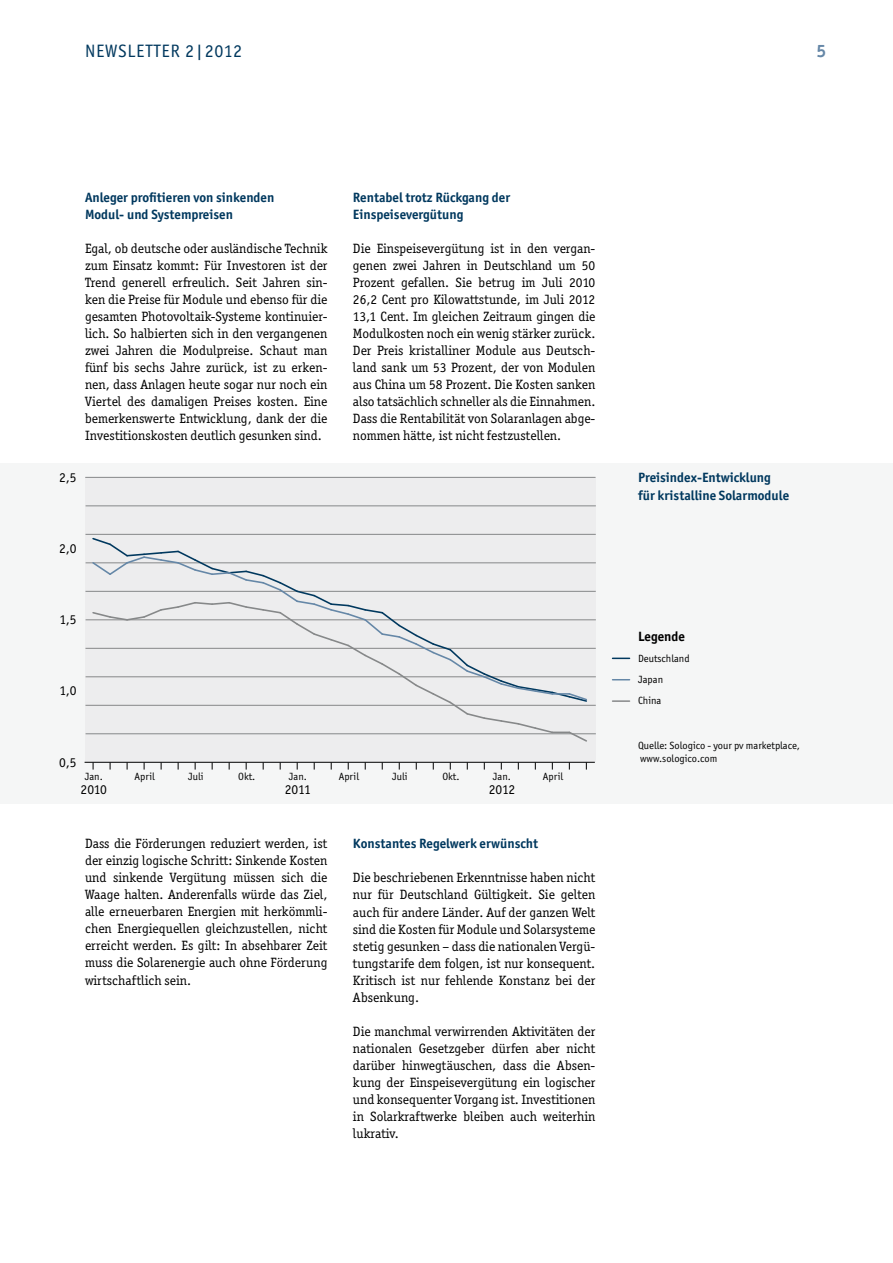
<style>
.page{position:relative;width:893px;height:1263px;background:#fff}
.page>*{position:absolute;margin:0;border:0;box-sizing:border-box;transform-origin:0 0}
.t1{font:18px "Officina San ITC";letter-spacing:.04em;color:#00385e}
.t2{font:700 18px "Officina San ITC";color:#6587a7}
.t3{font:13.5px/17px "Officina Ser ITC";color:#000;text-align:justify}
.t4{font:700 13.5px/17px "Officina San ITC";color:#00385e}
.t5{font:13.5px "Officina San ITC";letter-spacing:-.015em;color:#000}
.t6{font:700 13.5px "Officina San ITC";color:#000}
.t7{font:10.5px/21px "Officina San ITC";color:#000}
</style>
<div class="page">
<div style="left:0;top:463px;width:893px;height:341px;background:#f5f6f6"></div>
<div style="left:85px;top:477px;width:510px;height:285px;background:#ededee"></div>
<hr style="left:86px;top:733px;width:510px;height:1px;background:#868889">
<hr style="left:85px;top:705px;width:511px;height:1px;background:#868889">
<hr style="left:86px;top:676px;width:510px;height:1px;background:#868889">
<hr style="left:85px;top:648px;width:511px;height:1px;background:#868889">
<hr style="left:86px;top:619px;width:510px;height:1px;background:#868889">
<hr style="left:85px;top:591px;width:511px;height:1px;background:#868889">
<hr style="left:86px;top:563px;width:510px;height:1px;background:#868889">
<hr style="left:85px;top:534px;width:511px;height:1px;background:#868889">
<hr style="left:86px;top:506px;width:510px;height:1px;background:#868889">
<hr style="left:85px;top:477px;width:510px;height:1px;background:#868889">
<hr style="left:85px;top:762px;width:510px;height:1px;background:#000">
<svg style="left:91px;top:537px;width:497px;height:205px"></svg>
<svg style="left:612px;top:658px;width:18px;height:1px"></svg>
<svg style="left:612px;top:679px;width:18px;height:1px"></svg>
<svg style="left:612px;top:700px;width:18px;height:2px"></svg>
<h1 class="t1" style="left:85px;top:41px;width:159px">Newsletter 2|2012</h1>
<h1 class="t2" style="left:816px;top:40px;width:11px">5</h1>
<p class="t4" style="left:85px;top:189px;width:191px">Anleger profitieren von sinkenden<br>Modul- und Systempreisen</p>
<p class="t3" style="left:85px;top:240px;width:244px">Egal, ob deutsche oder ausländische Technik zum Einsatz kommt: Für Investoren ist der Trend generell erfreulich. Seit Jahren sin&shy;ken die Preise für Module und ebenso für die gesamten Photovoltaik-Systeme kontinuier&shy;lich. So halbierten sich in den vergangenen zwei Jahren die Modulpreise. Schaut man fünf bis sechs Jahre zurück, ist zu erken&shy;nen, dass Anlagen heute sogar nur noch ein Viertel des damaligen Preises kosten. Eine bemerkenswerte Entwicklung, dank der die Investitionskosten deutlich gesunken sind.</p>
<p class="t5" style="left:59px;top:469px;width:19px">2,5</p>
<p class="t5" style="left:59px;top:541px;width:19px">2,0</p>
<p class="t4" style="left:353px;top:189px;width:159px">Rentabel trotz Rückgang der<br>Einspeisevergütung</p>
<p class="t3" style="left:353px;top:240px;width:244px">Die Einspeisevergütung ist in den vergan&shy;genen zwei Jahren in Deutschland um 50<br>Prozent gefallen. Sie betrug im Juli 2010<br>26,2 Cent pro Kilowattstunde, im Juli 2012<br>13,1 Cent. Im gleichen Zeitraum gingen die Modulkosten noch ein wenig stärker zurück.<br>Der Preis kristalliner Module aus Deutsch&shy;land sank um 53 Prozent, der von Modulen aus China um 58 Prozent. Die Kosten sanken also tatsächlich schneller als die Einnahmen.<br>Dass die Rentabilität von Solaranlagen abge&shy;nommen hätte, ist nicht festzustellen.</p>
<p class="t5" style="left:60px;top:612px;width:19px">1,5</p>
<p class="t5" style="left:60px;top:683px;width:19px">1,0</p>
<p class="t5" style="left:59px;top:754px;width:19px">0,5</p>
<p class="t7" style="left:85px;top:766px;width:20px">Jan.</p>
<p class="t5" style="left:81px;top:781px;width:28px">2010</p>
<p class="t7" style="left:135px;top:766px;width:22px">April</p>
<p class="t7" style="left:188px;top:766px;width:17px">Juli</p>
<p class="t7" style="left:238px;top:766px;width:19px">Okt.</p>
<p class="t7" style="left:289px;top:766px;width:20px">Jan.</p>
<p class="t5" style="left:285px;top:781px;width:28px">2011</p>
<p class="t7" style="left:339px;top:766px;width:22px">April</p>
<p class="t7" style="left:392px;top:766px;width:17px">Juli</p>
<p class="t7" style="left:442px;top:766px;width:19px">Okt.</p>
<p class="t7" style="left:493px;top:766px;width:20px">Jan.</p>
<p class="t5" style="left:489px;top:781px;width:28px">2012</p>
<p class="t7" style="left:543px;top:766px;width:22px">April</p>
<p class="t3" style="left:85px;top:835px;width:244px">Dass die Förderungen reduziert werden, ist der einzig logische Schritt: Sinkende Kosten und sinkende Vergütung müssen sich die Waage halten. Anderenfalls würde das Ziel, alle erneuerbaren Energien mit herkömmli&shy;chen Energiequellen gleichzustellen, nicht erreicht werden. Es gilt: In absehbarer Zeit muss die Solarenergie auch ohne Förderung wirtschaftlich sein.</p>
<p class="t4" style="left:353px;top:835px;width:187px">Konstantes Regelwerk erwünscht</p>
<p class="t3" style="left:353px;top:869px;width:244px">Die beschriebenen Erkenntnisse haben nicht nur für Deutschland Gültigkeit. Sie gelten auch für andere Länder. Auf der ganzen Welt sind die Kosten für Module und Solarsysteme stetig gesunken – dass die nationalen Vergü&shy;tungstarife dem folgen, ist nur konsequent.<br>Kritisch ist nur fehlende Konstanz bei der Absenkung.</p>
<p class="t3" style="left:353px;top:1022px;width:244px">Die manchmal verwirrenden Aktivitäten der nationalen Gesetzgeber dürfen aber nicht darüber hinwegtäuschen, dass die Absen&shy;kung der Einspeisevergütung ein logischer und konsequenter Vorgang ist. Investitionen in Solarkraftwerke bleiben auch weiterhin lukrativ.</p>
<p class="t4" style="left:638px;top:468px;width:153px;line-height:18px">Preisindex-Entwicklung für kristalline Solarmodule</p>
<p class="t6" style="left:638px;top:628px;width:48px">Legende</p>
<p class="t7" style="left:638px;top:648px;width:53px">Deutschland<br>Japan<br>China</p>
<p class="t7" style="left:638px;top:738px;width:164px;line-height:13.5px">Quelle: Sologico - your pv marketplace, www.sologico.com</p>
</div>
